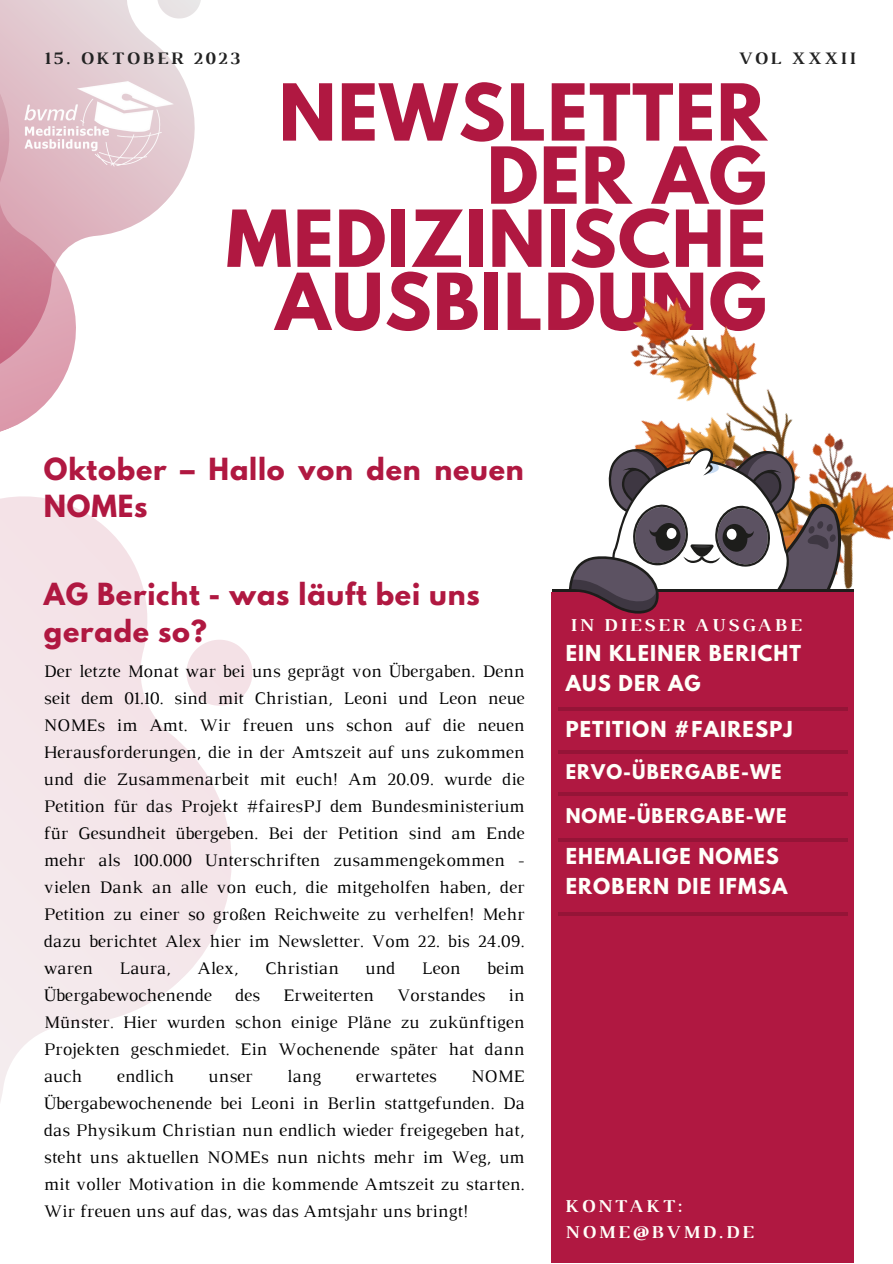
<style>
.page{position:relative;width:893px;height:1264px;background:#fff}
.page>*{position:absolute;margin:0;border:0;box-sizing:border-box;transform-origin:0 0}
.t1{font:700 69.45px/63.2px "League Spartan";letter-spacing:.02em;color:#b01841;text-align:right}
.t2{font:700 27px/37px "League Spartan";letter-spacing:.03em;color:#b01841}
.t3{font:700 19.5px/30.3px "League Spartan";letter-spacing:.06em;color:#fffff9}
.t4{font:700 18.45px/25.8px "Luthier";letter-spacing:.14em;color:#fffff9}
.t5{font:18px/27px "Luthier";color:#000;text-align:justify}
.t6{font:700 18px "League Spartan";letter-spacing:.06em;color:#fffff9}
.t7{font:700 17.85px "Luthier";letter-spacing:.14em;color:#222}
</style>
<div class="page">
<svg style="left:114px;top:0;width:81px;height:233px"></svg>
<svg style="left:148px;top:0;width:53px;height:28px"></svg>
<svg style="left:0;top:0;width:114px;height:432px"></svg>
<img style="left:0;top:81px;width:173px;height:86px">
<svg style="left:0;top:496px;width:232px;height:606px;fill:#f4e7eb"></svg>
<svg style="left:173px;top:626px;width:80px;height:93px"></svg>
<div style="left:551px;top:592px;width:302px;height:670px;background:#b01841"></div>
<hr style="left:558px;top:707px;width:289px;height:3px;background:#000">
<hr style="left:558px;top:838px;width:289px;height:3px;background:#000">
<hr style="left:558px;top:792px;width:289px;height:4px;background:#951437">
<img style="left:630px;top:296px;width:262px;height:331px">
<hr style="left:551px;top:589px;width:302px;height:3px;background:#1d1d1b">
<svg style="left:569px;top:447px;width:274px;height:169px"></svg>
<svg style="left:558px;top:750px;width:289px;height:3px"></svg>
<hr style="left:558px;top:912px;width:289px;height:3px;background:#000">
<p class="t7" style="left:44px;top:51px;width:197px">15. OKTOBER 2023</p>
<p class="t7" style="left:738px;top:51px;width:119px">VOL XXXII</p>
<p class="t1" style="left:226px;top:90px;width:542px">NEWSLETTER<br>DER AG<br>MEDIZINISCHE<br>AUSBILDUNG</p>
<p class="t2" style="left:44px;top:453px;width:481px">Oktober – Hallo von den neuen<br>NOMEs</p>
<p class="t2" style="left:44px;top:578px;width:437px">AG Bericht - was läuft bei uns gerade so?</p>
<p class="t5" style="left:44px;top:659px;width:482px">Der letzte Monat war bei uns geprägt von Übergaben. Denn seit dem 01.10. sind mit Christian, Leoni und Leon neue NOMEs im Amt. Wir freuen uns schon auf die neuen Herausforderungen, die in der Amtszeit auf uns zukommen und die Zusammenarbeit mit euch! Am 20.09. wurde die Petition für das Projekt #fairesPJ dem Bundesministerium für Gesundheit übergeben. Bei der Petition sind am Ende mehr als 100.000 Unterschriften zusammengekommen - vielen Dank an alle von euch, die mitgeholfen haben, der Petition zu einer so großen Reichweite zu verhelfen! Mehr dazu berichtet Alex hier im Newsletter. Vom 22. bis 24.09. waren</p>
<p class="t5" style="left:119px;top:955px;width:53px">Laura,</p>
<p class="t5" style="left:197px;top:955px;width:43px">Alex,</p>
<p class="t5" style="left:265px;top:955px;width:75px">Christian</p>
<p class="t5" style="left:365px;top:955px;width:31px">und</p>
<p class="t5" style="left:422px;top:955px;width:40px">Leon</p>
<p class="t5" style="left:487px;top:955px;width:39px">beim</p>
<p class="t5" style="left:44px;top:982px;width:170px">Übergabewochenende</p>
<p class="t5" style="left:235px;top:982px;width:26px">des</p>
<p class="t5" style="left:283px;top:982px;width:92px">Erweiterten</p>
<p class="t5" style="left:397px;top:982px;width:90px">Vorstandes</p>
<p class="t5" style="left:44px;top:982px;width:482px;text-indent:464px">in Münster. Hier wurden schon einige Pläne zu zukünftigen Projekten geschmiedet. Ein Wochenende später hat dann auch</p>
<p class="t5" style="left:117px;top:1063px;width:59px">endlich</p>
<p class="t5" style="left:208px;top:1063px;width:46px">unser</p>
<p class="t5" style="left:287px;top:1063px;width:35px">lang</p>
<p class="t5" style="left:356px;top:1063px;width:82px">erwartetes</p>
<p class="t5" style="left:44px;top:1063px;width:482px;text-indent:427px">NOME Übergabewochenende bei Leoni in Berlin stattgefunden. Da das Physikum Christian nun endlich wieder freigegeben hat, steht uns aktuellen NOMEs nun nichts mehr im Weg, um mit voller Motivation in die kommende Amtszeit zu starten.<br>Wir freuen uns auf das, was das Amtsjahr uns bringt!</p>
<p class="t4" style="left:569px;top:613px;width:233px">IN DIESER AUSGABE</p>
<p class="t3" style="left:565px;top:640px;width:237px">EIN KLEINER BERICHT<br>AUS DER AG</p>
<p class="t3" style="left:565px;top:716px;width:228px">PETITION #FAIRESPJ</p>
<p class="t6" style="left:565px;top:762px;width:217px">ERVO-ÜBERGABE-WE</p>
<p class="t6" style="left:565px;top:806px;width:222px">NOME-ÜBERGABE-WE</p>
<p class="t3" style="left:565px;top:843px;width:223px">EHEMALIGE NOMES<br>EROBERN DIE IFMSA</p>
<p class="t4" style="left:565px;top:1194px;width:190px">KONTAKT:<br>NOME@BVMD.DE</p>
</div>
